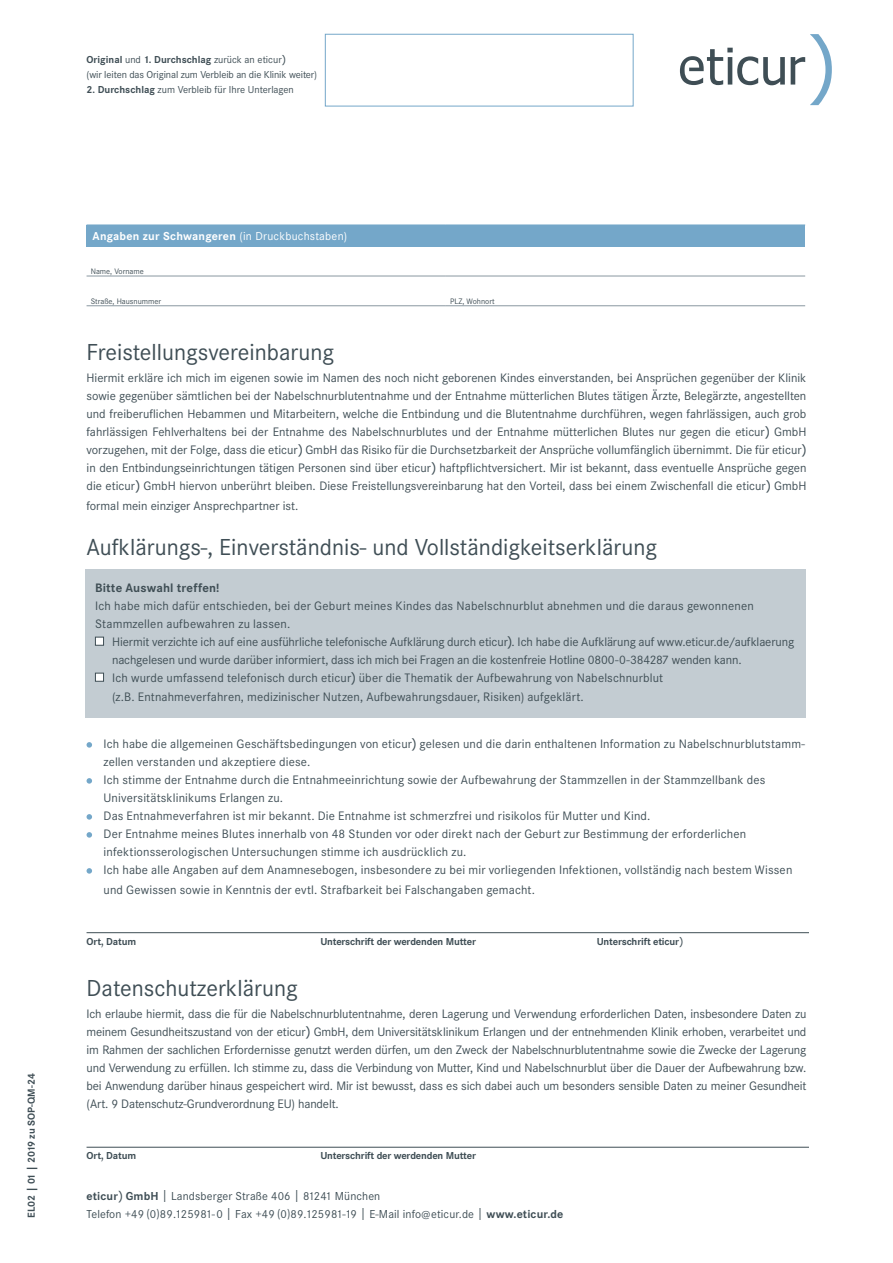
<style>
.page{position:relative;width:893px;height:1263px;background:#fff}
.page>*{position:absolute;margin:0;border:0;box-sizing:border-box;transform-origin:0 0}
.t1{font:24px "Corporate S";color:#3f4e55}
.t2{font:12.75px/18px "Corporate S";letter-spacing:.01em;color:#3f4e55}
.t3{font:700 12.75px "Corporate S";letter-spacing:.015em;color:#3f4e55}
.t4{font:12px/18px "Corporate S";letter-spacing:.01em;color:#3f4e55}
.t5{font:700 12px "Corporate S";letter-spacing:.02em;color:#fff}
.t6{font:10.5px/15px "Corporate S";letter-spacing:-.01em;color:#3f4e55}
.t7{font:700 10.5px "Corporate S";letter-spacing:-.015em;color:#3f4e55}
.t8{font:8.25px "Corporate S";color:#3f4e55}
.s1{font-weight:700}
.s2{font-family:"Tahoma"}
.s3{font-weight:400}
.s4{font-family:"Tahoma";font-weight:400}
</style>
<div class="page">
<div style="left:85px;top:569px;width:720px;height:149px;background:#c3ccd2"></div>
<div style="left:87px;top:225px;width:718px;height:21px;background:#74a7c9"></div>
<hr style="left:87px;top:305px;width:359px;height:1px;background:#8997a0">
<hr style="left:446px;top:305px;width:359px;height:1px;background:#8997a0">
<hr style="left:87px;top:276px;width:359px;height:1px;background:#8997a0">
<hr style="left:446px;top:276px;width:359px;height:1px;background:#8997a0">
<div style="left:95px;top:637px;width:9px;height:9px;background:#fff;border:1px solid #3f4e55"></div>
<div style="left:95px;top:673px;width:9px;height:9px;background:#fff;border:1px solid #3f4e55"></div>
<svg style="left:87px;top:742px;width:5px;height:6px"></svg>
<svg style="left:87px;top:778px;width:5px;height:6px"></svg>
<svg style="left:87px;top:814px;width:5px;height:6px"></svg>
<svg style="left:87px;top:832px;width:5px;height:6px"></svg>
<svg style="left:87px;top:868px;width:5px;height:6px"></svg>
<hr style="left:87px;top:1147px;width:722px;height:1px;background:#3f4e55">
<hr style="left:87px;top:932px;width:722px;height:1px;background:#3f4e55">
<div style="left:325px;top:34px;width:308px;height:72px;background:#fff;border:1px solid #74a7c9"></div>
<svg style="left:791px;top:34px;width:41px;height:71px"></svg>
<svg style="left:680px;top:48px;width:105px;height:37px"></svg>
<p class="t6" style="left:87px;top:52px;width:232px"><span class="s1">Original</span> und <span class="s1">1. Durchschlag</span> zurück an eticur<span class="s2">)<br></span>(wir leiten das Original zum Verbleib an die Klinik weiter)</p>
<p class="t6" style="left:87px;top:82px;width:209px"><span class="s1">2. Durchschlag</span> zum Verbleib für Ihre Unterlagen</p>
<p class="t7" style="left:25px;top:1218px;width:146px;rotate:-90deg">EL02 | 01 | 2019 zu SOP-QM-24</p>
<p class="t5" style="left:93px;top:229px;width:256px">Angaben zur Schwangeren <span class="s3">(in Druckbuchstaben)</span></p>
<p class="t8" style="left:91px;top:267px;width:55px">Name, Vorname</p>
<p class="t8" style="left:91px;top:296px;width:72px">Straße, Hausnummer</p>
<p class="t8" style="left:450px;top:296px;width:46px">PLZ, Wohnort</p>
<h1 class="t1" style="left:87px;top:339px;width:249px">Freistellungsvereinbarung</h1>
<p class="t2" style="left:87px;top:369px;width:721px;text-align:justify">Hiermit erkläre ich mich im eigenen sowie im Namen des noch nicht geborenen Kindes einverstanden, bei Ansprüchen gegenüber der Klinik sowie gegenüber sämtlichen bei der Nabelschnurblutentnahme und der Entnahme mütterlichen Blutes tätigen Ärzte, Belegärzte, angestellten und freiberuflichen Hebammen und Mitarbeitern, welche die Entbindung und die Blutentnahme durchführen, wegen fahrlässigen, auch grob fahrlässigen Fehlverhaltens bei der Entnahme des Nabelschnurblutes und der Entnahme mütterlichen Blutes nur gegen die eticur<span class="s2">)</span> GmbH vorzugehen, mit der Folge, dass die eticur<span class="s2">)</span> GmbH das Risiko für die Durchsetzbarkeit der Ansprüche vollumfänglich übernimmt. Die für eticur<span class="s2">) </span>in den Entbindungseinrichtungen tätigen Personen sind über eticur<span class="s2">)</span> haftpflichtversichert. Mir ist bekannt, dass eventuelle Ansprüche gegen die eticur<span class="s2">)</span> GmbH hiervon unberührt bleiben. Diese Freistellungsvereinbarung hat den Vorteil, dass bei einem Zwischenfall die eticur<span class="s2">)</span> GmbH</p>
<p class="t2" style="left:87px;top:497px;width:213px">formal mein einziger Ansprechpartner ist.</p>
<h1 class="t1" style="left:87px;top:534px;width:572px">Aufklärungs-, Einverständnis- und Vollständigkeitserklärung</h1>
<p class="t3" style="left:95px;top:580px;width:126px">Bitte Auswahl treffen!</p>
<p class="t2" style="left:95px;top:597px;width:660px">Ich habe mich dafür entschieden, bei der Geburt meines Kindes das Nabelschnurblut abnehmen und die daraus gewonnenen<br>Stammzellen aufbewahren zu lassen.</p>
<p class="t2" style="left:112px;top:633px;width:684px">Hiermit verzichte ich auf eine ausführliche telefonische Aufklärung durch eticur<span class="s2">)</span>. Ich habe die Aufklärung auf www.eticur.de/aufklaerung nachgelesen und wurde darüber informiert, dass ich mich bei Fragen an die kostenfreie Hotline 0800-0-384287 wenden kann.<br>Ich wurde umfassend telefonisch durch eticur<span class="s2">)</span> über die Thematik der Aufbewahrung von Nabelschnurblut</p>
<p class="t2" style="left:112px;top:688px;width:473px">(z.B. Entnahmeverfahren, medizinischer Nutzen, Aufbewahrungsdauer, Risiken) aufgeklärt.</p>
<p class="t2" style="left:104px;top:735px;width:703px">Ich habe die allgemeinen Geschäftsbedingungen von eticur<span class="s2">)</span> gelesen und die darin enthaltenen Information zu Nabelschnurblutstamm&shy;zellen verstanden und akzeptiere diese.<br>Ich stimme der Entnahme durch die Entnahmeeinrichtung sowie der Aufbewahrung der Stammzellen in der Stammzellbank des Universitätsklinikums Erlangen zu.<br>Das Entnahmeverfahren ist mir bekannt. Die Entnahme ist schmerzfrei und risikolos für Mutter und Kind.<br>Der Entnahme meines Blutes innerhalb von 48 Stunden vor oder direkt nach der Geburt zur Bestimmung der erforderlichen infektionsserologischen Untersuchungen stimme ich ausdrücklich zu.<br>Ich habe alle Angaben auf dem Anamnesebogen, insbesondere zu bei mir vorliegenden Infektionen, vollständig nach bestem Wissen</p>
<p class="t2" style="left:104px;top:881px;width:433px">und Gewissen sowie in Kenntnis der evtl. Strafbarkeit bei Falschangaben gemacht.</p>
<p class="t7" style="left:87px;top:935px;width:51px">Ort, Datum</p>
<p class="t7" style="left:320px;top:935px;width:157px">Unterschrift der werdenden Mutter</p>
<p class="t7" style="left:597px;top:935px;width:88px">Unterschrift eticur<span class="s4">)</span></p>
<h1 class="t1" style="left:87px;top:975px;width:213px">Datenschutzerklärung</h1>
<p class="t2" style="left:87px;top:1005px;width:721px;text-align:justify">Ich erlaube hiermit, dass die für die Nabelschnurblutentnahme, deren Lagerung und Verwendung erforderlichen Daten, insbesondere Daten zu meinem Gesundheitszustand von der eticur<span class="s2">)</span> GmbH, dem Universitätsklinikum Erlangen und der entnehmenden Klinik erhoben, verarbeitet und im Rahmen der sachlichen Erfordernisse genutzt werden dürfen, um den Zweck der Nabelschnurblutentnahme sowie die Zwecke der Lagerung und Verwendung zu erfüllen. Ich stimme zu, dass die Verbindung von Mutter, Kind und Nabelschnurblut über die Dauer der Aufbewahrung bzw. bei Anwendung darüber hinaus gespeichert wird. Mir ist bewusst, dass es sich dabei auch um besonders sensible Daten zu meiner Gesundheit (Art. 9 Datenschutz-Grundverordnung EU) handelt.</p>
<p class="t7" style="left:87px;top:1150px;width:51px">Ort, Datum</p>
<p class="t7" style="left:320px;top:1150px;width:157px">Unterschrift der werdenden Mutter</p>
<p class="t4" style="left:87px;top:1187px;width:478px"><span class="s1">eticur</span><span class="s2">)</span> <span class="s1">GmbH</span> | Landsberger Straße 406 | 81241 München<br>Telefon +49 (0)89.125981-0 | Fax +49 (0)89.125981-19 | E-Mail info@eticur.de | <span class="s1">www.eticur.de</span></p>
</div>
